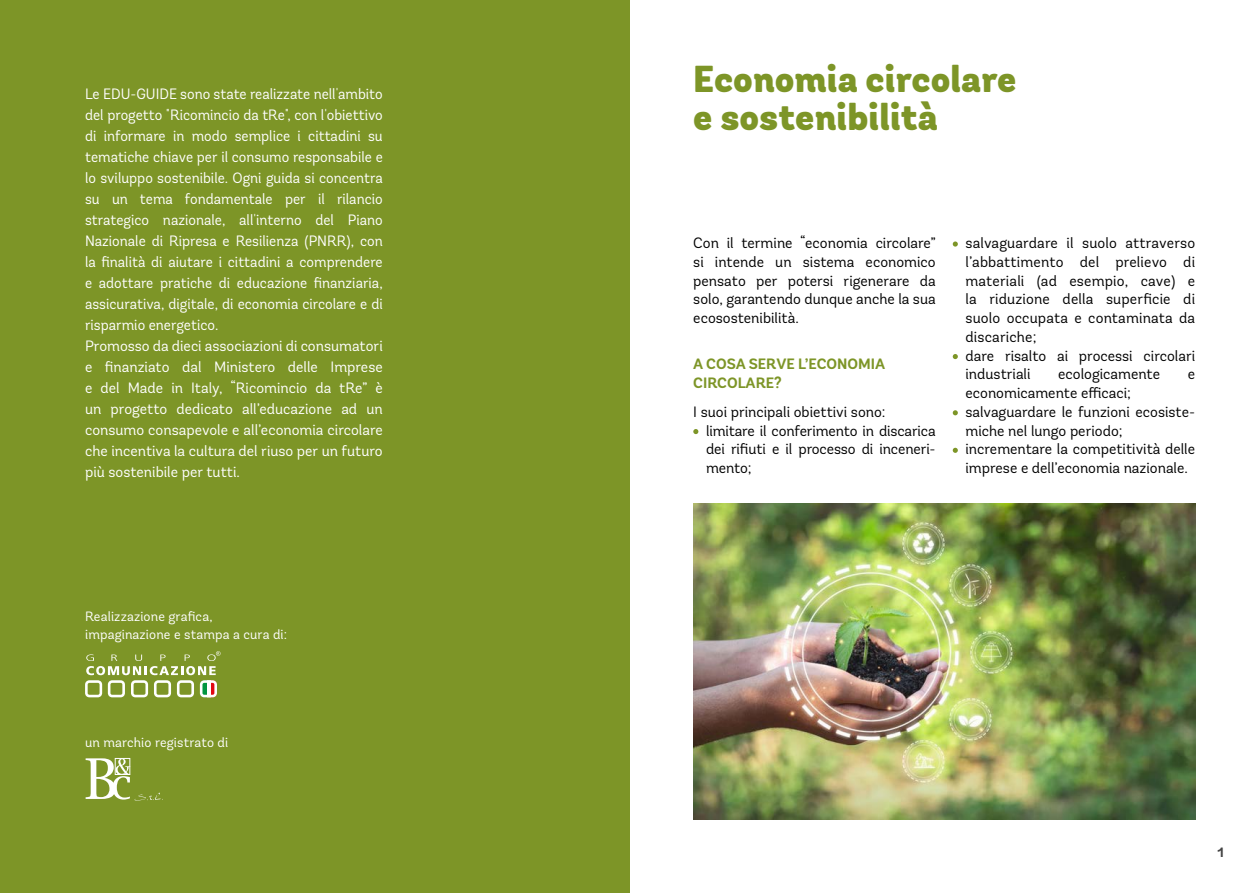
<style>
.page{position:relative;width:1259px;height:893px;background:#fff}
.page>*{position:absolute;margin:0;border:0;box-sizing:border-box;transform-origin:0 0}
.t1{font:900 37.5px/37.5px "Andes Rounded";color:#7d9527}
.t2{font:15px/21px "Andes Rounded";color:#fff}
.t3{font:15px/18.8px "Andes Rounded";color:#000}
.t4{font:700 15px/18.8px "Andes Rounded";color:#7d9527}
.t5{font:13.5px/18px "Andes Rounded";letter-spacing:.01em;color:#fff}
.t6{font:700 13.5px "Andes Rounded";color:#434343}
</style>
<div class="page">
<div style="left:0;top:0;width:629px;height:893px;background:#7d9527"></div>
<svg style="left:693px;top:429px;width:5px;height:5px"></svg>
<svg style="left:952px;top:241px;width:6px;height:6px"></svg>
<svg style="left:952px;top:354px;width:6px;height:5px"></svg>
<svg style="left:952px;top:410px;width:6px;height:5px"></svg>
<svg style="left:952px;top:448px;width:6px;height:5px"></svg>
<svg style="left:85px;top:651px;width:135px;height:46px"></svg>
<svg style="left:86px;top:758px;width:77px;height:43px"></svg>
<img style="left:693px;top:504px;width:502px;height:315px">
<p class="t2" style="left:85px;top:84px;width:299px">Le EDU-GUIDE sono state realizzate nell'ambito del progetto "Ricomincio da tRe", con l'obiettivo di informare in modo semplice i cittadini su tematiche chiave per il consumo responsabile e lo sviluppo sostenibile. Ogni guida si concentra su un tema fondamentale per il rilancio strategico nazionale, all'interno del Piano Nazionale di Ripresa e Resilienza (PNRR), con la finalità di aiutare i cittadini a comprendere e adottare pratiche di educazione finanziaria, assicurativa, digitale, di economia circolare e di risparmio energetico.<br>Promosso da dieci associazioni di consumatori e finanziato dal Ministero delle Imprese e del Made in Italy, “Ricomincio da tRe” è un progetto dedicato all’educazione ad un consumo consapevole e all’economia circolare che incentiva la cultura del riuso per un futuro più sostenibile per tutti.</p>
<p class="t5" style="left:85px;top:607px;width:204px">Realizzazione grafica, impaginazione e stampa a cura di:</p>
<p class="t5" style="left:85px;top:733px;width:145px">un marchio registrato di</p>
<h1 class="t1" style="left:693px;top:62px;width:325px">Economia circolare e sostenibilità</h1>
<p class="t3" style="left:693px;top:234px;width:244px;text-align:justify">Con il termine “economia circolare” si intende un sistema economico pensato per potersi rigenerare da solo, garantendo dunque anche la sua ecosostenibilità.</p>
<p class="t4" style="left:693px;top:355px;width:193px">A COSA SERVE L’ECONOMIA<br>CIRCOLARE?</p>
<p class="t3" style="left:706px;top:402px;width:231px;text-indent:-13px">I suoi principali obiettivi sono: limitare il conferimento in discarica dei rifiuti e il processo di inceneri&shy;mento;</p>
<p class="t3" style="left:965px;top:234px;width:231px">salvaguardare il suolo attraverso l’abbattimento del prelievo di materiali (ad esempio, cave) e la riduzione della superficie di suolo occupata e contaminata da discariche;<br>dare risalto ai processi circolari industriali</p>
<p class="t3" style="left:1058px;top:365px;width:103px">ecologicamente</p>
<p class="t3" style="left:1187px;top:365px;width:9px">e</p>
<p class="t3" style="left:965px;top:384px;width:231px">economicamente efficaci; salvaguardare le funzioni ecosiste&shy;miche nel lungo periodo; incrementare la competitività delle imprese e dell’economia nazionale.</p>
<p class="t6" style="left:1217px;top:844px;width:8px">1</p>
</div>
